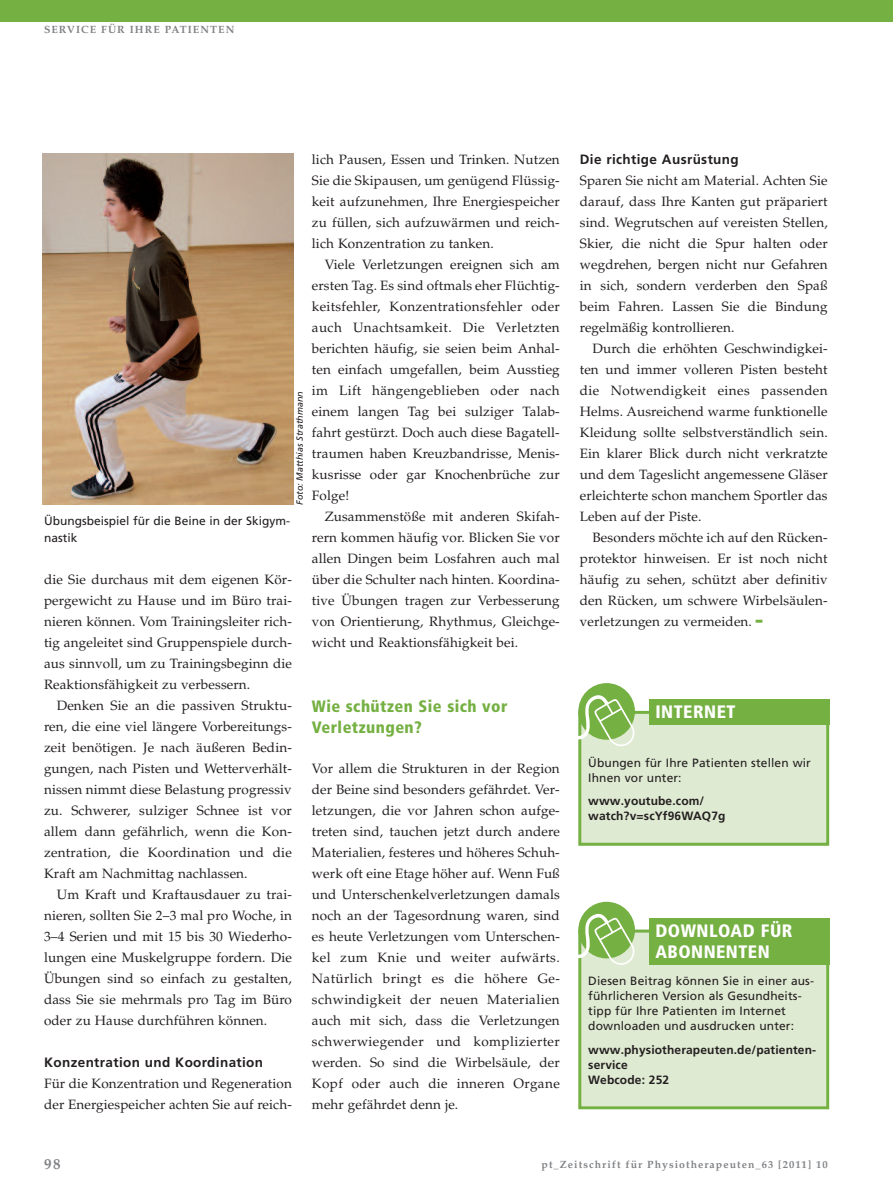
<style>
.page{position:relative;width:893px;height:1191px;background:#fff}
.page>*{position:absolute;margin:0;border:0;box-sizing:border-box;transform-origin:0 0}
.t1{font:900 condensed 18px/21px "Frutiger LT Pro";letter-spacing:.025em;color:#fff}
.t2{font:900 condensed 16.5px/21px "Frutiger LT Pro";letter-spacing:.025em;color:#75b042}
.t3{font:700 15px "Palatino LT Std";color:#808285}
.t4{font:13.5px/21px "Palatino LT Std";letter-spacing:.01em;color:#231f20;text-align:justify}
.t5{font:700 13.5px "Frutiger LT Pro";letter-spacing:.03em;color:#231f20}
.t6{font:12px/15px "Frutiger LT Pro";letter-spacing:.01em;color:#231f20}
.t7{font:700 12px/15px "Frutiger LT Pro";letter-spacing:.01em;color:#231f20}
.t8{font:700 10.5px "Palatino LT Std";letter-spacing:.1em;color:#808285}
.t9{font:italic 9px "Frutiger LT Pro";color:#231f20}
.s1{font-family:"Frutiger LT Pro";font-weight:900;font-stretch:condensed;font-size:27px;color:#75b042}
</style>
<div class="page">
<div style="left:0;top:0;width:893px;height:21px;background:#75b042"></div>
<div style="left:581px;top:932px;width:245px;height:174px;background:#dfead2"></div>
<div style="left:578px;top:929px;width:251px;height:180px;border:3px solid #75b042"></div>
<div style="left:578px;top:901px;width:57px;height:57px;background:#75b042;border-radius:50%"></div>
<svg style="left:578px;top:912px;width:57px;height:53px"></svg>
<div style="left:649px;top:918px;width:180px;height:47px;background:#75b042"></div>
<img style="left:43px;top:153px;width:250px;height:351px">
<div style="left:581px;top:714px;width:245px;height:128px;background:#dfead2"></div>
<div style="left:578px;top:711px;width:251px;height:134px;border:3px solid #75b042"></div>
<div style="left:578px;top:683px;width:57px;height:56px;background:#75b042;border-radius:50%"></div>
<svg style="left:578px;top:693px;width:57px;height:53px"></svg>
<div style="left:649px;top:699px;width:180px;height:26px;background:#75b042"></div>
<p class="t8" style="left:44px;top:26px;width:192px">SERVICE FÜR IHRE PATIENTEN</p>
<p class="t9" style="left:297px;top:505px;width:115px;rotate:-90deg">Foto: Matthias Strathmann</p>
<p class="t6" style="left:44px;top:514px;width:247px;line-height:16.5px">Übungsbeispiel für die Beine in der Skigym&shy;nastik</p>
<p class="t4" style="left:44px;top:570px;width:249px">die Sie durchaus mit dem eigenen Kör&shy;pergewicht zu Hause und im Büro trai&shy;nieren können. Vom Trainingsleiter rich&shy;tig angeleitet sind Gruppenspiele durch&shy;aus sinnvoll, um zu Trainingsbeginn die Reaktionsfähigkeit zu verbessern.</p>
<p class="t4" style="left:44px;top:696px;width:249px;text-indent:13px">Denken Sie an die passiven Struktu&shy;ren, die eine viel längere Vorbereitungs&shy;zeit benötigen. Je nach äußeren Bedin&shy;gungen, nach Pisten und Wetterverhält&shy;nissen nimmt diese Belastung progressiv zu. Schwerer, sulziger Schnee ist vor allem dann gefährlich, wenn die Kon&shy;zentration, die Koordination und die Kraft am Nachmittag nachlassen.</p>
<p class="t4" style="left:44px;top:885px;width:249px;text-indent:13px">Um Kraft und Kraftausdauer zu trai&shy;nieren, sollten Sie 2–3 mal pro Woche, in 3–4 Serien und mit 15 bis 30 Wiederho&shy;lungen eine Muskelgruppe fordern. Die Übungen sind so einfach zu gestalten, dass Sie sie mehrmals pro Tag im Büro oder zu Hause durchführen können.</p>
<p class="t5" style="left:44px;top:1057px;width:221px">Konzentration und Koordination</p>
<p class="t4" style="left:44px;top:1074px;width:249px">Für die Konzentration und Regeneration der Energiespeicher achten Sie auf reich-</p>
<p class="t4" style="left:312px;top:150px;width:249px">lich Pausen, Essen und Trinken. Nutzen Sie die Skipausen, um genügend Flüssig&shy;keit aufzunehmen, Ihre Energiespeicher zu füllen, sich aufzuwärmen und reich&shy;lich Konzentration zu tanken.</p>
<p class="t4" style="left:312px;top:255px;width:249px;text-indent:13px">Viele Verletzungen ereignen sich am ersten Tag. Es sind oftmals eher Flüchtig&shy;keitsfehler, Konzentrationsfehler oder auch Unachtsamkeit. Die Verletzten berichten häufig, sie seien beim Anhal&shy;ten einfach umgefallen, beim Ausstieg im Lift hängengeblieben oder nach einem langen Tag bei sulziger Talab&shy;fahrt gestürzt. Doch auch diese Bagatell&shy;traumen haben Kreuzbandrisse, Menis&shy;kusrisse oder gar Knochenbrüche zur Folge!</p>
<p class="t4" style="left:312px;top:507px;width:249px;text-indent:13px">Zusammenstöße mit anderen Skifah&shy;rern kommen häufig vor. Blicken Sie vor allen Dingen beim Losfahren auch mal über die Schulter nach hinten. Koordina&shy;tive Übungen tragen zur Verbesserung von Orientierung, Rhythmus, Gleichge&shy;wicht und Reaktionsfähigkeit bei.</p>
<p class="t2" style="left:312px;top:698px;width:197px">Wie schützen Sie sich vor<br>Verletzungen?</p>
<p class="t4" style="left:312px;top:759px;width:249px">Vor allem die Strukturen in der Region der Beine sind besonders gefährdet. Ver&shy;letzungen, die vor Jahren schon aufge&shy;treten sind, tauchen jetzt durch andere Materialien, festeres und höheres Schuh&shy;werk oft eine Etage höher auf. Wenn Fuß und Unterschenkelverletzungen damals noch an der Tagesordnung waren, sind es heute Verletzungen vom Unterschen&shy;kel zum Knie und weiter aufwärts.<br>Natürlich bringt es die höhere Ge&shy;schwindigkeit der neuen Materialien auch mit sich, dass die Verletzungen schwerwiegender und komplizierter werden. So sind die Wirbelsäule, der Kopf oder auch die inneren Organe mehr gefährdet denn je.</p>
<p class="t5" style="left:580px;top:154px;width:160px">Die richtige Ausrüstung</p>
<p class="t4" style="left:580px;top:171px;width:249px">Sparen Sie nicht am Material. Achten Sie darauf, dass Ihre Kanten gut präpariert sind. Wegrutschen auf vereisten Stellen, Skier, die nicht die Spur halten oder wegdrehen, bergen nicht nur Gefahren in sich, sondern verderben den Spaß beim Fahren. Lassen Sie die Bindung regelmäßig kontrollieren.</p>
<p class="t4" style="left:580px;top:339px;width:249px;text-indent:13px">Durch die erhöhten Geschwindigkei&shy;ten und immer volleren Pisten besteht die Notwendigkeit eines passenden Helms. Ausreichend warme funktionelle Kleidung sollte selbstverständlich sein.<br>Ein klarer Blick durch nicht verkratzte und dem Tageslicht angemessene Gläser erleichterte schon manchem Sportler das Leben auf der Piste.</p>
<p class="t4" style="left:580px;top:528px;width:249px;text-indent:13px">Besonders möchte ich auf den Rücken&shy;protektor hinweisen. Er ist noch nicht häufig zu sehen, schützt aber definitiv den Rücken, um schwere Wirbelsäulen&shy;verletzungen zu vermeiden. <span class="s1">–</span></p>
<h1 class="t1" style="left:655px;top:703px;width:81px">INTERNET</h1>
<p class="t6" style="left:588px;top:756px;width:224px">Übungen für Ihre Patienten stellen wir<br>Ihnen vor unter:</p>
<p class="t7" style="left:588px;top:795px;width:139px">www.youtube.com/ watch?v=scYf96WAQ7g</p>
<h1 class="t1" style="left:655px;top:922px;width:138px">DOWNLOAD FÜR<br>ABONNENTEN</h1>
<p class="t6" style="left:588px;top:975px;width:227px">Diesen Beitrag können Sie in einer aus&shy;führlicheren Version als Gesundheits&shy;tipp für Ihre Patienten im Internet downloaden und ausdrucken unter:</p>
<p class="t7" style="left:588px;top:1043px;width:229px">www.physiotherapeuten.de/patienten&shy;service<br>Webcode: 252</p>
<p class="t3" style="left:44px;top:1158px;width:18px">98</p>
<p class="t8" style="left:542px;top:1160px;width:288px">pt_Zeitschrift für Physiotherapeuten_63 [2011] 10</p>
</div>
